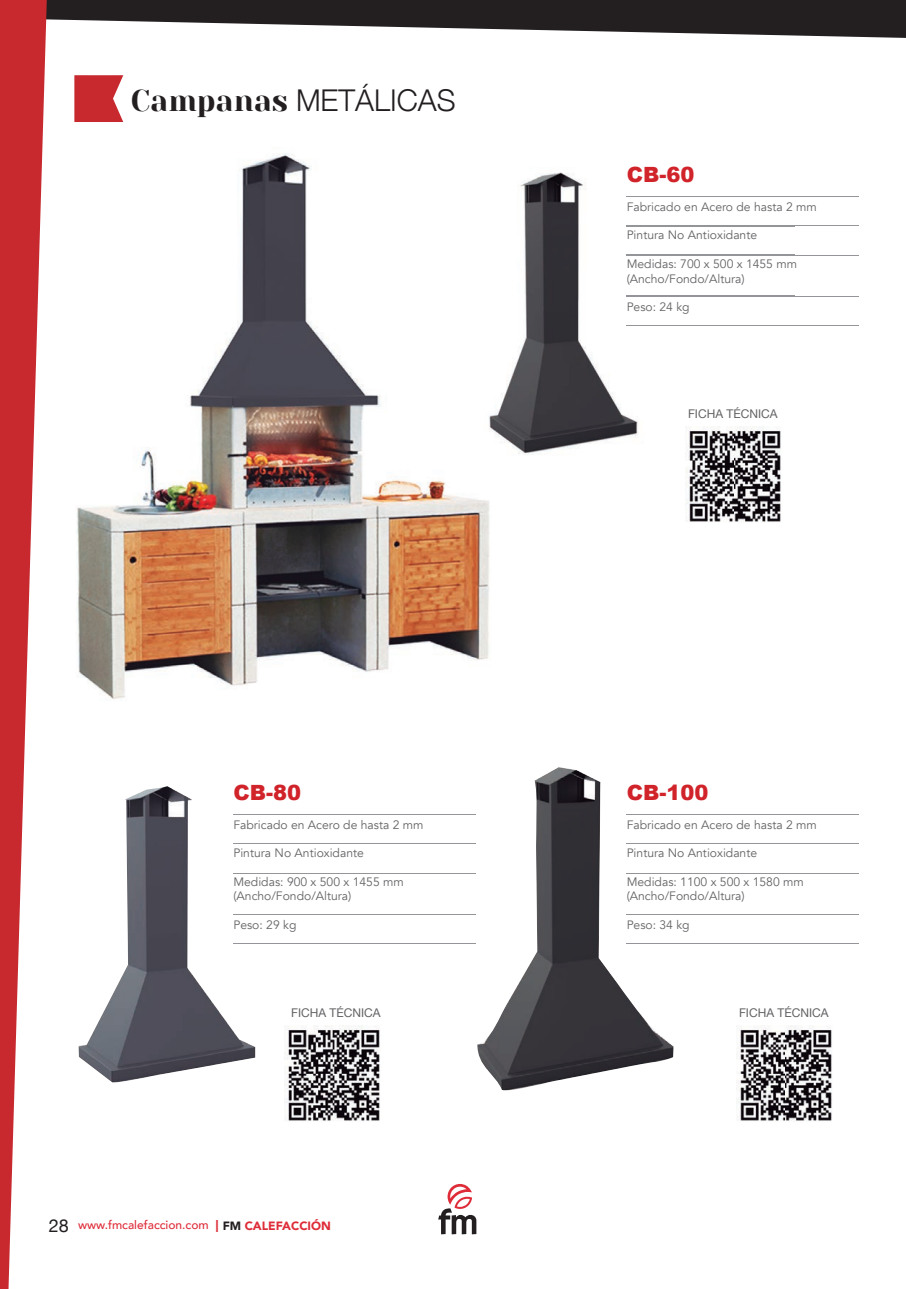
<style>
.page{position:relative;width:906px;height:1289px;background:#fff}
.page>*{position:absolute;margin:0;border:0;box-sizing:border-box;transform-origin:0 0}
.t1{font:300 30px "Helvetica Neue";color:#231f20}
.t2{font:900 21px "Arial";color:#d1232a}
.t3{font:12.15px/14.5px "Avenir";color:#636366}
.t4{font:500 12px "Avenir";color:#de2c38}
.t5{font:12px "Helvetica Neue";color:#636366}
.s1{font-family:"Yeseva One";font-weight:400}
.s2{font-family:"Helvetica Neue";font-weight:400;font-size:18px;color:#231f20}
.s3{font-family:"Univers";font-weight:700}
.s4{font-weight:900;color:#231f20}
.s5{font-weight:900}
</style>
<div class="page">
<svg style="left:438px;top:1184px;width:38px;height:50px"></svg>
<svg style="left:47px;top:0;width:859px;height:38px"></svg>
<svg style="left:0;top:0;width:47px;height:1288px;fill:#c7292f"></svg>
<img style="left:77px;top:153px;width:413px;height:546px">
<img style="left:483px;top:167px;width:311px;height:299px">
<img style="left:477px;top:767px;width:196px;height:324px">
<img style="left:78px;top:786px;width:177px;height:297px">
<img style="left:285px;top:1025px;width:95px;height:96px">
<img style="left:737px;top:1025px;width:95px;height:96px">
<img style="left:686px;top:427px;width:98px;height:95px">
<hr style="left:794px;top:225px;width:65px;height:1px;background:#939598">
<img style="left:626px;top:225px;width:168px;height:1px">
<hr style="left:794px;top:296px;width:65px;height:1px;background:#939598">
<img style="left:626px;top:296px;width:168px;height:1px">
<hr style="left:794px;top:255px;width:65px;height:1px;background:#939598">
<img style="left:626px;top:255px;width:168px;height:1px">
<hr style="left:794px;top:325px;width:65px;height:1px;background:#939598">
<img style="left:626px;top:325px;width:168px;height:1px">
<hr style="left:794px;top:196px;width:65px;height:1px;background:#939598">
<img style="left:626px;top:196px;width:168px;height:1px">
<hr style="left:233px;top:843px;width:243px;height:1px;background:#939598">
<hr style="left:233px;top:913px;width:243px;height:1px;background:#939598">
<hr style="left:233px;top:872px;width:243px;height:1px;background:#939598">
<hr style="left:233px;top:943px;width:243px;height:1px;background:#939598">
<hr style="left:233px;top:814px;width:243px;height:1px;background:#939598">
<hr style="left:626px;top:843px;width:233px;height:1px;background:#939598">
<hr style="left:626px;top:913px;width:233px;height:1px;background:#939598">
<hr style="left:626px;top:872px;width:233px;height:1px;background:#939598">
<hr style="left:626px;top:943px;width:233px;height:1px;background:#939598">
<hr style="left:626px;top:814px;width:233px;height:1px;background:#939598">
<svg style="left:74px;top:75px;width:49px;height:47px;background:#cd4046"></svg>
<h1 class="t1" style="left:131px;top:76px;width:326px"><span class="s1">Campanas</span> METÁLICAS</h1>
<h2 class="t2" style="left:233px;top:777px;width:69px">CB-80</h2>
<p class="t3" style="left:233px;top:817px;width:192px">Fabricado en Acero de hasta 2 mm</p>
<p class="t3" style="left:233px;top:846px;width:132px">Pintura No Antioxidante</p>
<p class="t3" style="left:233px;top:874px;width:172px">Medidas: 900 x 500 x 1455 mm (Ancho/Fondo/Altura)</p>
<p class="t3" style="left:233px;top:917px;width:65px">Peso: 29 kg</p>
<h2 class="t2" style="left:626px;top:160px;width:69px">CB-60</h2>
<p class="t3" style="left:626px;top:200px;width:192px">Fabricado en Acero de hasta 2 mm</p>
<p class="t3" style="left:626px;top:228px;width:132px">Pintura No Antioxidante</p>
<p class="t3" style="left:626px;top:257px;width:172px">Medidas: 700 x 500 x 1455 mm (Ancho/Fondo/Altura)</p>
<p class="t3" style="left:626px;top:300px;width:65px">Peso: 24 kg</p>
<p class="t5" style="left:688px;top:405px;width:91px">FICHA TÉCNICA</p>
<h2 class="t2" style="left:626px;top:777px;width:83px">CB-100</h2>
<p class="t3" style="left:626px;top:817px;width:192px">Fabricado en Acero de hasta 2 mm</p>
<p class="t3" style="left:626px;top:846px;width:132px">Pintura No Antioxidante</p>
<p class="t3" style="left:626px;top:874px;width:179px">Medidas: 1100 x 500 x 1580 mm (Ancho/Fondo/Altura)</p>
<p class="t3" style="left:626px;top:917px;width:65px">Peso: 34 kg</p>
<p class="t5" style="left:291px;top:1004px;width:91px">FICHA TÉCNICA</p>
<p class="t5" style="left:739px;top:1004px;width:91px">FICHA TÉCNICA</p>
<p class="t4" style="left:49px;top:1214px;width:283px"><span class="s2">28</span> www.fmcalefaccion.com <span class="s3">|</span> <span class="s4">FM</span> <span class="s5">CALEFACCIÓN</span></p>
</div>
